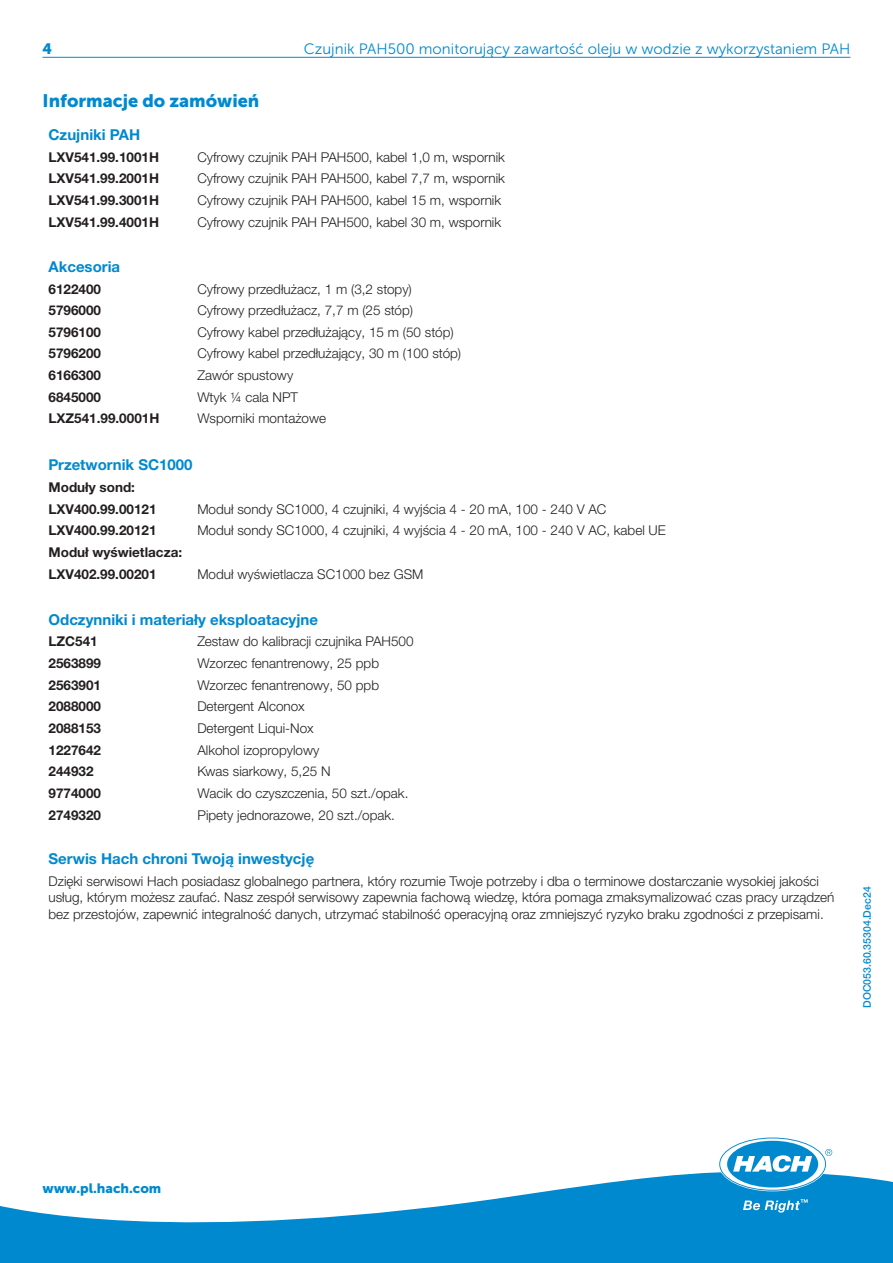
<style>
.page{position:relative;width:893px;height:1263px;background:#fff}
.page>*{position:absolute;margin:0;border:0;box-sizing:border-box;transform-origin:0 0}
.Head_2{font:18px "Museo Sans 900";color:#0089cf}
.Head_3_Text_1_Bold{font:700 15px "Helvetica Neue LTW1 G";color:#0089cf}
.Head_3{font:15px "Museo Sans 300";color:#0089cf}
.Head_3-2{font:15px "Museo Sans 900";color:#0089cf}
.Text_1{font:300 13.5px/16.5px "Helvetica Neue LTW1 G";color:#231f20}
.Text_1_Text_1_Bold{font:700 13.5px "Helvetica Neue LTW1 G";color:#231f20}
.Text_1_Bold{font:700 13.5px "Helvetica Neue LTW1 G";color:#231f20}
.Text_1_Color{font:13.5px "Museo Sans 900";color:#0089cf}
.t1{font:500 10.5px "Helvetica Neue LTW1 G";color:#0089cf}
</style>
<div class="page">
<svg style="left:0;top:1168px;width:893px;height:95px;fill:#0089cf"></svg>
<svg style="left:720px;top:1138px;width:112px;height:52px"></svg>
<svg style="left:743px;top:1199px;width:65px;height:13px"></svg>
<hr style="left:43px;top:57px;width:807px;height:1px;background:#0089cf">
<p class="Head_3-2" style="left:43px;top:40px;width:11px">4</p>
<p class="Head_3" style="left:304px;top:41px;width:548px">Czujnik PAH500 monitorujący zawartość oleju w wodzie z wykorzystaniem PAH</p>
<p class="Head_2" style="left:43px;top:91px;width:218px">Informacje do zamówień</p>
<p class="Head_3_Text_1_Bold" style="left:49px;top:125px;width:93px">Czujniki PAH</p>
<p class="Text_1_Text_1_Bold" style="left:49px;top:149px;width:112px">LXV541.99.1001H</p>
<p class="Text_1" style="left:197px;top:149px;width:309px">Cyfrowy czujnik PAH PAH500, kabel 1,0 m, wspornik</p>
<p class="Text_1_Text_1_Bold" style="left:49px;top:170px;width:112px">LXV541.99.2001H</p>
<p class="Text_1" style="left:197px;top:170px;width:309px">Cyfrowy czujnik PAH PAH500, kabel 7,7 m, wspornik</p>
<p class="Text_1_Text_1_Bold" style="left:49px;top:192px;width:112px">LXV541.99.3001H</p>
<p class="Text_1" style="left:197px;top:192px;width:305px">Cyfrowy czujnik PAH PAH500, kabel 15 m, wspornik</p>
<p class="Text_1_Text_1_Bold" style="left:49px;top:213px;width:112px">LXV541.99.4001H</p>
<p class="Text_1" style="left:197px;top:213px;width:305px">Cyfrowy czujnik PAH PAH500, kabel 30 m, wspornik</p>
<p class="Head_3_Text_1_Bold" style="left:49px;top:257px;width:73px">Akcesoria</p>
<p class="Text_1_Text_1_Bold" style="left:49px;top:280px;width:54px">6122400</p>
<p class="Text_1" style="left:197px;top:280px;width:216px">Cyfrowy przedłużacz, 1 m (3,2 stopy)</p>
<p class="Text_1_Text_1_Bold" style="left:49px;top:302px;width:54px">5796000</p>
<p class="Text_1" style="left:197px;top:302px;width:217px">Cyfrowy przedłużacz, 7,7 m (25 stóp)</p>
<p class="Text_1_Text_1_Bold" style="left:49px;top:324px;width:54px">5796100</p>
<p class="Text_1" style="left:197px;top:324px;width:258px">Cyfrowy kabel przedłużający, 15 m (50 stóp)</p>
<p class="Text_1_Text_1_Bold" style="left:49px;top:345px;width:54px">5796200</p>
<p class="Text_1" style="left:197px;top:345px;width:265px">Cyfrowy kabel przedłużający, 30 m (100 stóp)</p>
<p class="Text_1_Text_1_Bold" style="left:49px;top:367px;width:54px">6166300</p>
<p class="Text_1" style="left:197px;top:367px;width:97px">Zawór spustowy</p>
<p class="Text_1_Text_1_Bold" style="left:49px;top:389px;width:54px">6845000</p>
<p class="Text_1" style="left:197px;top:389px;width:102px">Wtyk ¼ cala NPT</p>
<p class="Text_1_Text_1_Bold" style="left:49px;top:410px;width:112px">LXZ541.99.0001H</p>
<p class="Text_1" style="left:197px;top:410px;width:130px">Wsporniki montażowe</p>
<p class="Head_3_Text_1_Bold" style="left:49px;top:456px;width:146px">Przetwornik SC1000</p>
<p class="Text_1_Bold" style="left:49px;top:479px;width:88px">Moduły sond:</p>
<p class="Text_1_Text_1_Bold" style="left:49px;top:500px;width:110px">LXV400.99.00121</p>
<p class="Text_1" style="left:197px;top:500px;width:410px">Moduł sondy SC1000, 4 czujniki, 4 wyjścia 4 - 20 mA, 100 - 240 V AC</p>
<p class="Text_1_Text_1_Bold" style="left:49px;top:522px;width:110px">LXV400.99.20121</p>
<p class="Text_1" style="left:197px;top:522px;width:470px">Moduł sondy SC1000, 4 czujniki, 4 wyjścia 4 - 20 mA, 100 - 240 V AC, kabel UE</p>
<p class="Text_1_Bold" style="left:49px;top:544px;width:135px">Moduł wyświetlacza:</p>
<p class="Text_1_Text_1_Bold" style="left:49px;top:565px;width:110px">LXV402.99.00201</p>
<p class="Text_1" style="left:197px;top:565px;width:228px">Moduł wyświetlacza SC1000 bez GSM</p>
<p class="Head_3_Text_1_Bold" style="left:49px;top:610px;width:271px">Odczynniki i materiały eksploatacyjne</p>
<p class="Text_1_Text_1_Bold" style="left:49px;top:633px;width:51px">LZC541</p>
<p class="Text_1" style="left:197px;top:633px;width:218px">Zestaw do kalibracji czujnika PAH500</p>
<p class="Text_1_Text_1_Bold" style="left:49px;top:655px;width:54px">2563899</p>
<p class="Text_1" style="left:197px;top:655px;width:183px">Wzorzec fenantrenowy, 25 ppb</p>
<p class="Text_1_Text_1_Bold" style="left:49px;top:677px;width:54px">2563901</p>
<p class="Text_1" style="left:197px;top:677px;width:183px">Wzorzec fenantrenowy, 50 ppb</p>
<p class="Text_1_Text_1_Bold" style="left:49px;top:698px;width:54px">2088000</p>
<p class="Text_1" style="left:197px;top:698px;width:109px">Detergent Alconox</p>
<p class="Text_1_Text_1_Bold" style="left:49px;top:720px;width:54px">2088153</p>
<p class="Text_1" style="left:197px;top:720px;width:118px">Detergent Liqui-Nox</p>
<p class="Text_1_Text_1_Bold" style="left:49px;top:741px;width:54px">1227642</p>
<p class="Text_1" style="left:197px;top:741px;width:124px">Alkohol izopropylowy</p>
<p class="Text_1_Text_1_Bold" style="left:49px;top:763px;width:47px">244932</p>
<p class="Text_1" style="left:197px;top:763px;width:135px">Kwas siarkowy, 5,25 N</p>
<p class="Text_1_Text_1_Bold" style="left:49px;top:785px;width:54px">9774000</p>
<p class="Text_1" style="left:197px;top:785px;width:213px">Wacik do czyszczenia, 50 szt./opak.</p>
<p class="Text_1_Text_1_Bold" style="left:49px;top:806px;width:54px">2749320</p>
<p class="Text_1" style="left:197px;top:806px;width:199px">Pipety jednorazowe, 20 szt./opak.</p>
<p class="Head_3_Text_1_Bold" style="left:49px;top:849px;width:267px">Serwis Hach chroni Twoją inwestycję</p>
<p class="Text_1" style="left:49px;top:872px;width:787px">Dzięki serwisowi Hach posiadasz globalnego partnera, który rozumie Twoje potrzeby i dba o terminowe dostarczanie wysokiej jakości usług, którym możesz zaufać. Nasz zespół serwisowy zapewnia fachową wiedzę, która pomaga zmaksymalizować czas pracy urządzeń bez przestojów, zapewnić integralność danych, utrzymać stabilność operacyjną oraz zmniejszyć ryzyko braku zgodności z przepisami.</p>
<p class="t1" style="left:861px;top:1008px;width:123px;rotate:-90deg">DOC053.60.35304.Dec24</p>
<p class="Text_1_Color" style="left:43px;top:1181px;width:120px">www.pl.hach.com</p>
</div>
